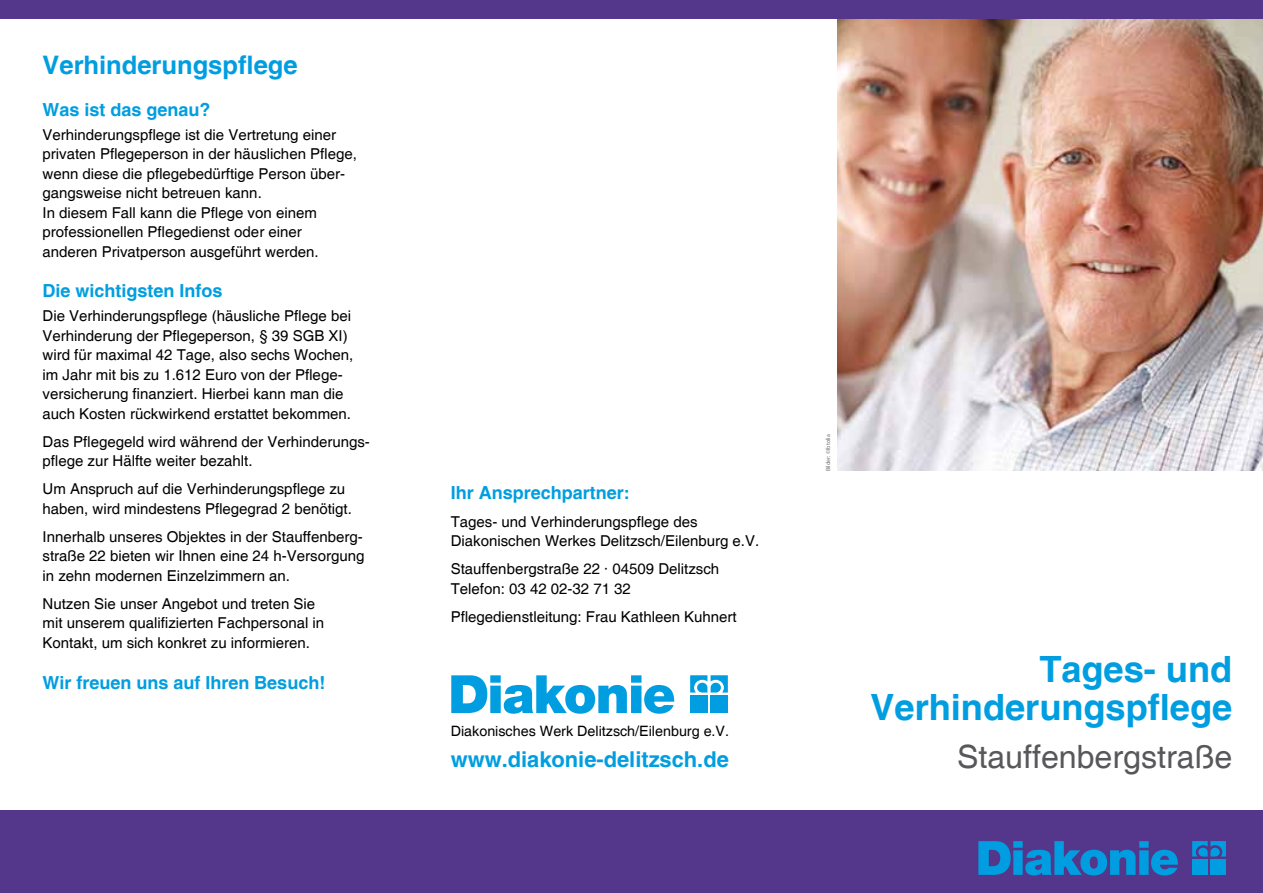
<style>
.page{position:relative;width:1263px;height:893px;background:#fff}
.page>*{position:absolute;margin:0;border:0;box-sizing:border-box;transform-origin:0 0}
.t1{font:700 36.15px/38.1px "Helvetica";color:#009ee0;text-align:right}
.t2{font:32.1px "Helvetica";color:#58585a}
.t3{font:700 25.5px "Helvetica";color:#009ee0}
.t4{font:700 21.9px "Helvetica";color:#009ee0}
.t5{font:700 18px "Helvetica";color:#009ee0}
.t6{font:15px/19.5px "Helvetica";color:#000}
.t7{font:14.25px "Helvetica";color:#000}
.t8{font:6px "Myriad Pro";color:#707172}
</style>
<div class="page">
<img style="left:838px;top:18px;width:425px;height:453px">
<div style="left:0;top:810px;width:1263px;height:83px;background:#54378a"></div>
<svg style="left:451px;top:675px;width:223px;height:39px"></svg>
<svg style="left:690px;top:675px;width:38px;height:17px"></svg>
<div style="left:690px;top:696px;width:17px;height:17px;background:#009ee0"></div>
<div style="left:710px;top:696px;width:18px;height:17px;background:#009ee0"></div>
<svg style="left:978px;top:841px;width:200px;height:34px"></svg>
<svg style="left:1192px;top:841px;width:34px;height:15px"></svg>
<div style="left:1192px;top:859px;width:16px;height:16px;background:#009ee0"></div>
<div style="left:1210px;top:859px;width:16px;height:16px;background:#009ee0"></div>
<div style="left:0;top:0;width:1263px;height:18px;background:#54378a"></div>
<h3 class="t3" style="left:43px;top:49px;width:257px">Verhinderungspflege</h3>
<p class="t5" style="left:43px;top:98px;width:170px">Was ist das genau?</p>
<p class="t6" style="left:43px;top:125px;width:316px">Verhinderungspflege ist die Vertretung einer privaten Pflegeperson in der häuslichen Pflege, wenn diese die pflegebedürftige Person über&shy;gangsweise nicht betreuen kann.<br>In diesem Fall kann die Pflege von einem professionellen Pflegedienst oder einer anderen Privatperson ausgeführt werden.</p>
<p class="t5" style="left:43px;top:280px;width:182px">Die wichtigsten Infos</p>
<p class="t6" style="left:43px;top:307px;width:312px">Die Verhinderungspflege (häusliche Pflege bei Verhinderung der Pflegeperson, § 39 SGB XI) wird für maximal 42 Tage, also sechs Wochen, im Jahr mit bis zu 1.612 Euro von der Pflege&shy;versicherung finanziert. Hierbei kann man die auch Kosten rückwirkend erstattet bekommen.</p>
<p class="t6" style="left:43px;top:432px;width:329px">Das Pflegegeld wird während der Verhinderungs&shy;pflege zur Hälfte weiter bezahlt.</p>
<p class="t6" style="left:43px;top:480px;width:311px">Um Anspruch auf die Verhinderungspflege zu haben, wird mindestens Pflegegrad 2 benötigt.</p>
<p class="t6" style="left:43px;top:527px;width:323px;text-align:justify">Innerhalb unseres Objektes in der Stauffenberg&shy;straße 22 bieten wir Ihnen eine 24 h-Versorgung in zehn modernen Einzelzimmern an.</p>
<p class="t6" style="left:43px;top:594px;width:283px">Nutzen Sie unser Angebot und treten Sie mit unserem qualifizierten Fachpersonal in<br>Kontakt, um sich konkret zu informieren.</p>
<p class="t5" style="left:43px;top:671px;width:284px">Wir freuen uns auf Ihren Besuch!</p>
<p class="t5" style="left:451px;top:482px;width:181px">Ihr Ansprechpartner:</p>
<p class="t6" style="left:451px;top:512px;width:310px">Tages- und Verhinderungspflege des<br>Diakonischen Werkes Delitzsch/Eilenburg e.V.</p>
<p class="t6" style="left:451px;top:560px;width:270px">Stauffenbergstraße 22 · 04509 Delitzsch<br>Telefon: 03 42 02-32 71 32</p>
<p class="t6" style="left:451px;top:607px;width:287px">Pflegedienstleitung: Frau Kathleen Kuhnert</p>
<p class="t7" style="left:451px;top:723px;width:280px">Diakonisches Werk Delitzsch/Eilenburg e.V.</p>
<h3 class="t4" style="left:451px;top:745px;width:280px">www.diakonie-delitzsch.de</h3>
<p class="t8" style="left:824px;top:471px;width:38px;rotate:-90deg">Bilder: ©fotolia</p>
<h1 class="t1" style="left:870px;top:649px;width:363px">Tages- und<br>Verhinderungspflege</h1>
<h2 class="t2" style="left:957px;top:738px;width:277px">Stauffenbergstraße</h2>
</div>
